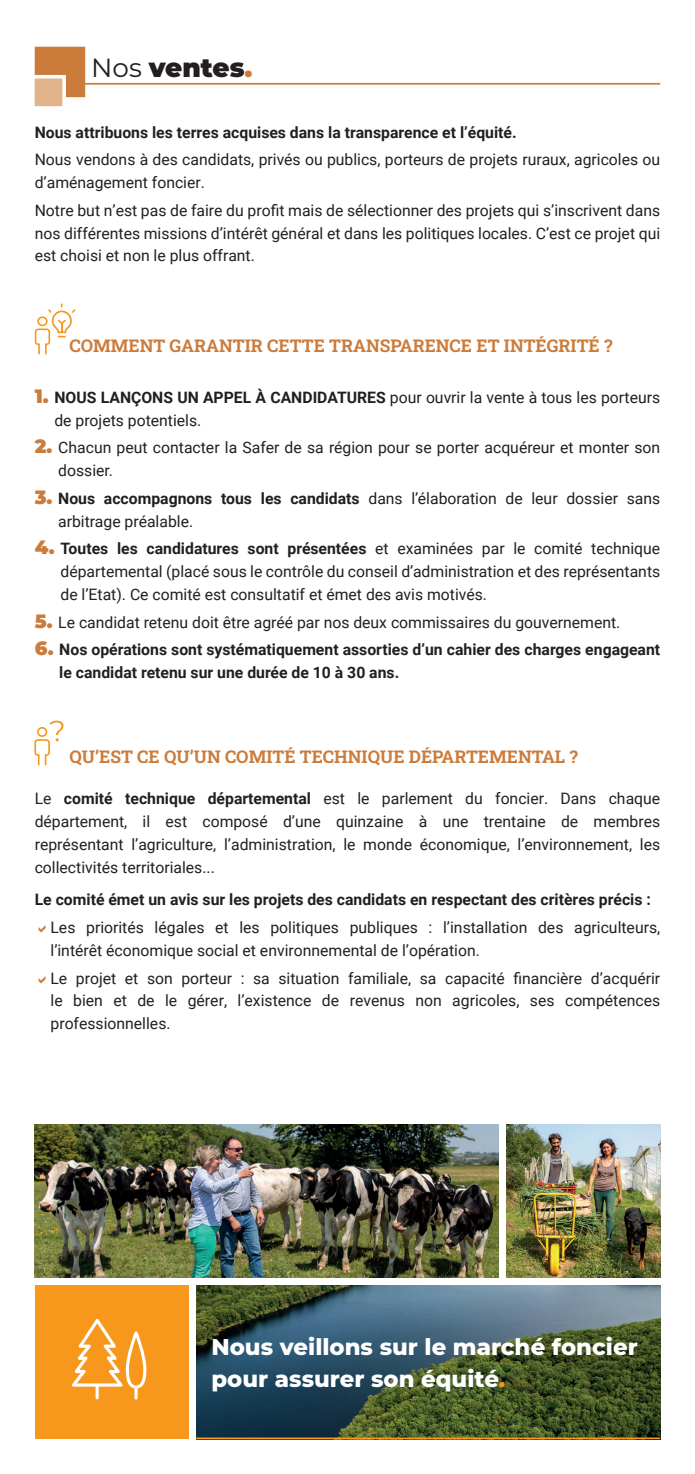
<style>
.page{position:relative;width:695px;height:1474px;background:#fff}
.page>*{position:absolute;margin:0;border:0;box-sizing:border-box;transform-origin:0 0}
.t1{font:900 26.25px "Montserrat";color:#231f20}
.t2{font:800 22.75px/31.5px "Montserrat";color:#fff}
.t3{font:700 17.5px "Roboto Slab";color:#cb7b3a}
.t4{font:15.75px/22.8px "Roboto";color:#231f20}
.t5{font:700 15.75px/22.8px "Roboto";color:#231f20}
.s1{font-weight:400}
.s2{color:#cb7b3a}
.s3{font-family:"Montserrat";font-weight:900;font-size:19.25px;color:#cb7b3a}
.s4{font-weight:700}
.s5{color:#f7981d}
</style>
<div class="page">
<svg style="left:35px;top:303px;width:40px;height:51px"></svg>
<svg style="left:34px;top:720px;width:29px;height:45px"></svg>
<div style="left:28px;top:40px;width:64px;height:64px;background:#cb7b3a;border:7px solid #fff"></div>
<hr style="left:35px;top:83px;width:625px;height:2px;background:#cb7b3a">
<div style="left:31px;top:75px;width:35px;height:35px;background:#e3b48c;border:4px solid #fff"></div>
<div style="left:35px;top:1285px;width:154px;height:154px;background:#f7981d"></div>
<img style="left:506px;top:1124px;width:154px;height:153px">
<img style="left:35px;top:1124px;width:464px;height:153px">
<img style="left:196px;top:1285px;width:464px;height:152px">
<hr style="left:196px;top:1437px;width:464px;height:2px;background:#f7981d">
<svg style="left:72px;top:1319px;width:74px;height:69px"></svg>
<hr style="left:96px;top:1384px;width:3px;height:15px;background:#fff;border-radius:2px">
<svg style="left:134px;top:1385px;width:4px;height:14px"></svg>
<h1 class="t1" style="left:91px;top:50px;width:163px"><span class="s1">Nos</span> ventes<span class="s2">.</span></h1>
<p class="t5" style="left:35px;top:120px;width:483px">Nous attribuons les terres acquises dans la transparence et l’équité.</p>
<p class="t4" style="left:35px;top:148px;width:627px">Nous vendons à des candidats, privés ou publics, porteurs de projets ruraux, agricoles ou d’aménagement foncier.</p>
<p class="t4" style="left:35px;top:198px;width:627px;text-align:justify">Notre but n’est pas de faire du profit mais de sélectionner des projets qui s’inscrivent dans nos différentes missions d’intérêt général et dans les politiques locales. C’est ce projet qui est choisi et non le plus offrant.</p>
<p class="t3" style="left:69px;top:334px;width:544px">COMMENT GARANTIR CETTE TRANSPARENCE ET INTÉGRITÉ ?</p>
<p class="t4" style="left:54px;top:385px;width:607px;text-indent:-20px"><span class="s3">1.</span> <span class="s4">NOUS LANÇONS UN APPEL À CANDIDATURES</span> pour ouvrir la vente à tous les porteurs de projets potentiels.</p>
<p class="t4" style="left:58px;top:436px;width:603px;text-indent:-24px"><span class="s3">2.</span> Chacun peut contacter la Safer de sa région pour se porter acquéreur et monter son dossier.</p>
<p class="t4" style="left:58px;top:486px;width:603px;text-indent:-23px"><span class="s3">3.</span> <span class="s4">Nous accompagnons tous les candidats</span> dans l’élaboration de leur dossier sans arbitrage préalable.</p>
<p class="t4" style="left:60px;top:536px;width:601px;text-align:justify;text-indent:-26px"><span class="s3">4.</span> <span class="s4">Toutes les candidatures sont présentées</span> et examinées par le comité technique départemental (placé sous le contrôle du conseil d’administration et des représentants de l’Etat). Ce comité est consultatif et émet des avis motivés.</p>
<p class="t4" style="left:35px;top:610px;width:587px"><span class="s3">5.</span> Le candidat retenu doit être agréé par nos deux commissaires du gouvernement.</p>
<p class="t5" style="left:59px;top:637px;width:602px;text-indent:-25px"><span class="s3">6.</span> Nos opérations sont systématiquement assorties d’un cahier des charges engageant le candidat retenu sur une durée de 10 à 30 ans.</p>
<p class="t3" style="left:69px;top:744px;width:510px">QU’EST CE QU’UN COMITÉ TECHNIQUE DÉPARTEMENTAL ?</p>
<p class="t4" style="left:35px;top:786px;width:627px;text-align:justify">Le <span class="s4">comité technique départemental</span> est le parlement du foncier. Dans chaque département, il est composé d’une quinzaine à une trentaine de membres représentant l’agriculture, l’administration, le monde économique, l’environnement, les collectivités territoriales...</p>
<p class="t5" style="left:35px;top:887px;width:617px">Le comité émet un avis sur les projets des candidats en respectant des critères précis :</p>
<p class="t4" style="left:50px;top:915px;width:611px">Les priorités légales et les politiques publiques : l’installation des agriculteurs, l’intérêt économique social et environnemental de l’opération.</p>
<p class="t4" style="left:50px;top:966px;width:611px;text-align:justify">Le projet et son porteur : sa situation familiale, sa capacité financière d’acquérir le bien et de le gérer, l’existence de revenus non agricoles, ses compétences professionnelles.</p>
<h2 class="t2" style="left:211px;top:1329px;width:427px">Nous veillons sur le marché foncier pour assurer son équité<span class="s5">.</span></h2>
</div>
